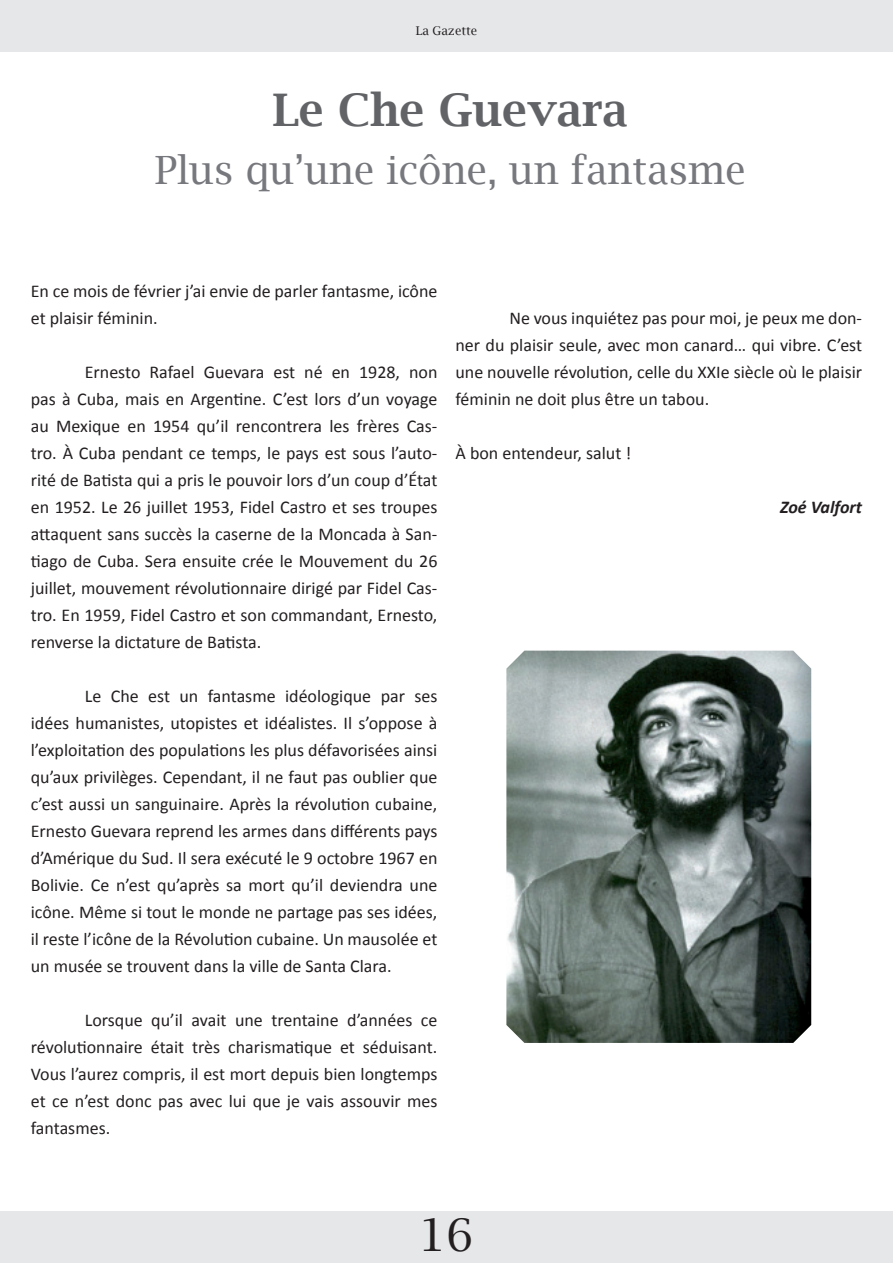
<style>
.page{position:relative;width:893px;height:1263px;background:#fff}
.page>*{position:absolute;margin:0;border:0;box-sizing:border-box;transform-origin:0 0}
.t1{font:600 45px "Lucida Bright";color:#616366}
.t2{font:45px "Lucida Bright";color:#231f20}
.t3{font:39px "Lucida Bright";color:#77787d}
.t4{font:18px/27px "Calibri";color:#231f20;text-align:justify}
.t5{font:italic 700 18px "Calibri";color:#231f20}
.t6{font:12px "Lucida Bright";color:#231f20}
</style>
<div class="page">
<div style="left:0;top:0;width:893px;height:51px;background:#e6e7e9"></div>
<div style="left:0;top:1212px;width:893px;height:51px;background:#e6e7e9"></div>
<img style="left:506px;top:651px;width:305px;height:392px">
<p class="t6" style="left:416px;top:24px;width:63px">La Gazette</p>
<h1 class="t1" style="left:273px;top:85px;width:357px">Le Che Guevara</h1>
<h2 class="t3" style="left:155px;top:148px;width:592px">Plus qu’une icône, un fantasme</h2>
<p class="t4" style="left:31px;top:278px;width:408px">En ce mois de février j’ai envie de parler fantasme, icône et plaisir féminin.</p>
<p class="t4" style="left:31px;top:359px;width:408px;text-indent:54px">Ernesto Rafael Guevara est né en 1928, non pas à Cuba, mais en Argentine. C’est lors d’un voyage au Mexique en 1954 qu’il rencontrera les frères Cas&shy;tro. À Cuba pendant ce temps, le pays est sous l’auto&shy;rité de Batista qui a pris le pouvoir lors d’un coup d’État en 1952. Le 26 juillet 1953, Fidel Castro et ses troupes attaquent sans succès la caserne de la Moncada à San&shy;tiago de Cuba. Sera ensuite crée le Mouvement du 26 juillet, mouvement révolutionnaire dirigé par Fidel Cas&shy;tro. En 1959, Fidel Castro et son commandant, Ernesto, renverse la dictature de Batista.</p>
<p class="t4" style="left:31px;top:683px;width:408px;text-indent:54px">Le Che est un fantasme idéologique par ses idées humanistes, utopistes et idéalistes. Il s’oppose à l’exploitation des populations les plus défavorisées ainsi qu’aux privilèges. Cependant, il ne faut pas oublier que c’est aussi un sanguinaire. Après la révolution cubaine, Ernesto Guevara reprend les armes dans différents pays d’Amérique du Sud. Il sera exécuté le 9 octobre 1967 en Bolivie. Ce n’est qu’après sa mort qu’il deviendra une icône. Même si tout le monde ne partage pas ses idées, il reste l’icône de la Révolution cubaine. Un mausolée et un musée se trouvent dans la ville de Santa Clara.</p>
<p class="t4" style="left:31px;top:1007px;width:408px;text-indent:54px">Lorsque qu’il avait une trentaine d’années ce révolutionnaire était très charismatique et séduisant.<br>Vous l’aurez compris, il est mort depuis bien longtemps et ce n’est donc pas avec lui que je vais assouvir mes fantasmes.</p>
<p class="t4" style="left:455px;top:305px;width:408px;text-indent:54px">Ne vous inquiétez pas pour moi, je peux me don&shy;ner du plaisir seule, avec mon canard… qui vibre. C’est une nouvelle révolution, celle du XXIe siècle où le plaisir féminin ne doit plus être un tabou.</p>
<p class="t4" style="left:455px;top:440px;width:177px">À bon entendeur, salut !</p>
<p class="t5" style="left:780px;top:496px;width:84px">Zoé Valfort</p>
<h1 class="t2" style="left:419px;top:1209px;width:56px">16</h1>
</div>
